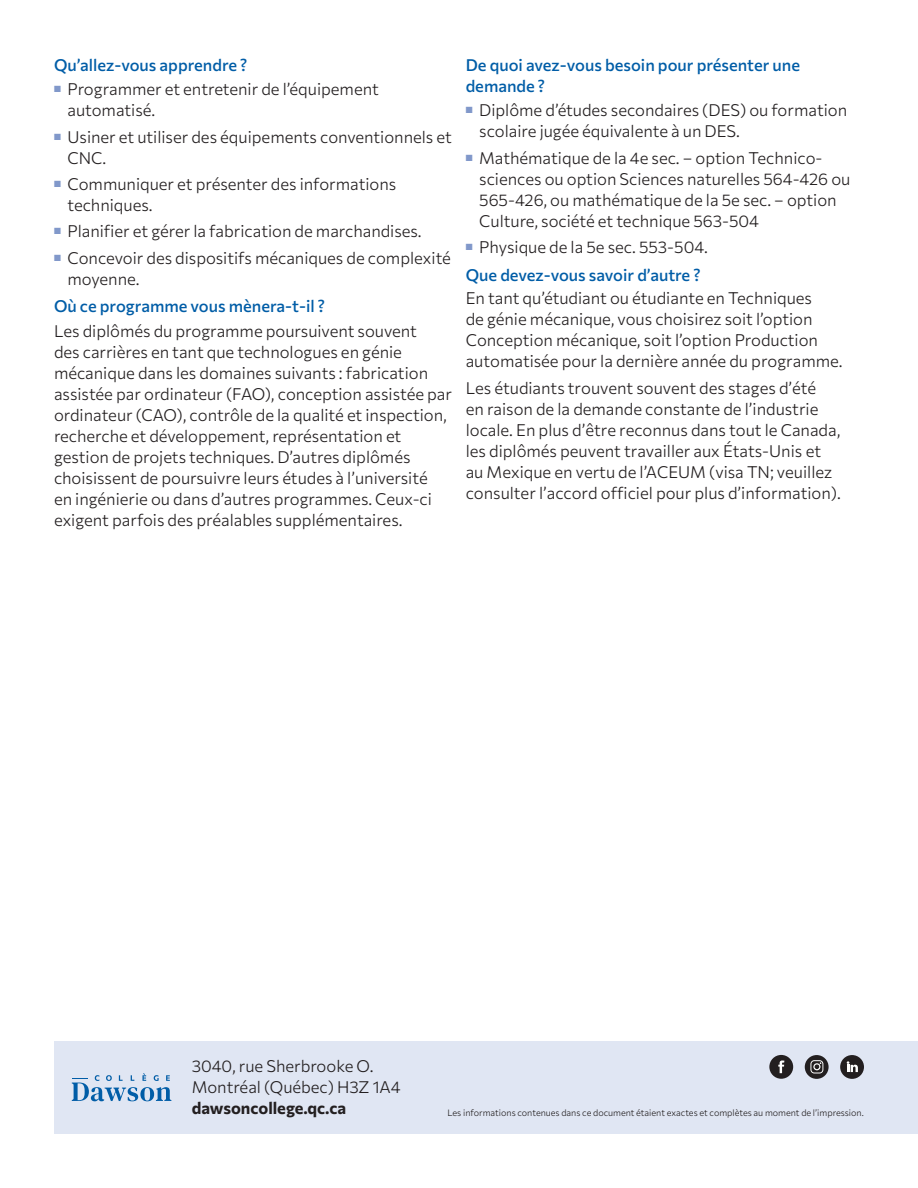
<style>
.page{position:relative;width:918px;height:1188px;background:#fff}
.page>*{position:absolute;margin:0;border:0;box-sizing:border-box;transform-origin:0 0}
.Basic_No_Gap{font:100 16.5px/21px "Commissioner";color:#231f20}
.Heading_3_Top_Gap{font:100 16.5px/21px "Commissioner";color:#015da7}
.Basic_Bold{font:100 16.5px "Commissioner";color:#231f20}
.Footnote{font:100 9px "Commissioner";color:#231f20}
.s1{color:#015da7}
</style>
<div class="page">
<div style="left:54px;top:1041px;width:864px;height:93px;background:#e0e6f3"></div>
<svg style="left:72px;top:1073px;width:99px;height:28px"></svg>
<div style="left:840px;top:1055px;width:24px;height:24px;background:#231f20;border-radius:50%"></div>
<div style="left:805px;top:1055px;width:24px;height:24px;background:#231f20;border-radius:50%"></div>
<div style="left:769px;top:1055px;width:24px;height:24px;background:#231f20;border-radius:50%"></div>
<svg style="left:778px;top:1061px;width:6px;height:12px"></svg>
<svg style="left:847px;top:1061px;width:11px;height:11px"></svg>
<svg style="left:810px;top:1060px;width:13px;height:13px"></svg>
<p class="Heading_3_Top_Gap" style="left:54px;top:53px;width:195px">Qu’allez-vous apprendre ?</p>
<p class="Basic_No_Gap" style="left:68px;top:78px;width:313px;text-indent:-14px"><sup>■</sup> Programmer et entretenir de l’équipement automatisé.</p>
<p class="Basic_No_Gap" style="left:68px;top:125px;width:386px;text-indent:-14px"><sup>■</sup> Usiner et utiliser des équipements conventionnels et<br>CNC.</p>
<p class="Basic_No_Gap" style="left:68px;top:172px;width:330px;text-indent:-14px"><sup>■</sup> Communiquer et présenter des informations techniques.</p>
<p class="Basic_No_Gap" style="left:54px;top:220px;width:369px"><sup>■</sup> Planifier et gérer la fabrication de marchandises.</p>
<p class="Basic_No_Gap" style="left:68px;top:246px;width:385px;text-indent:-14px"><sup>■</sup> Concevoir des dispositifs mécaniques de complexité moyenne.</p>
<p class="Heading_3_Top_Gap" style="left:54px;top:295px;width:273px">Où ce programme vous mènera-t-il ?</p>
<p class="Basic_No_Gap" style="left:54px;top:319px;width:400px">Les diplômés du programme poursuivent souvent<br>des carrières en tant que technologues en génie mécanique dans les domaines suivants : fabrication assistée par ordinateur (FAO), conception assistée par ordinateur (CAO), contrôle de la qualité et inspection, recherche et développement, représentation et gestion de projets techniques. D’autres diplômés choisissent de poursuivre leurs études à l’université<br>en ingénierie ou dans d’autres programmes. Ceux-ci exigent parfois des préalables supplémentaires.</p>
<p class="Heading_3_Top_Gap" style="left:466px;top:53px;width:336px">De quoi avez-vous besoin pour présenter une demande ?</p>
<p class="Basic_No_Gap" style="left:479px;top:99px;width:369px;text-indent:-14px"><sup>■</sup> Diplôme d’études secondaires (DES) ou formation scolaire jugée équivalente à un DES.</p>
<p class="Basic_No_Gap" style="left:479px;top:146px;width:373px;text-indent:-14px"><sup>■</sup> Mathématique de la 4e sec. – option Technico&shy;sciences ou option Sciences naturelles 564-426 ou 565-426, ou mathématique de la 5e sec. – option Culture, société et technique 563-504</p>
<p class="Basic_No_Gap" style="left:466px;top:235px;width:244px"><sup>■</sup> Physique de la 5e sec. 553-504.</p>
<p class="Basic_No_Gap" style="left:466px;top:262px;width:348px;line-height:23.1px"><span class="s1">Que devez-vous savoir d’autre ?<br></span>En tant qu’étudiant ou étudiante en Techniques</p>
<p class="Basic_No_Gap" style="left:466px;top:307px;width:378px">de génie mécanique, vous choisirez soit l’option<br>Conception mécanique, soit l’option Production automatisée pour la dernière année du programme.</p>
<p class="Basic_No_Gap" style="left:466px;top:377px;width:377px">Les étudiants trouvent souvent des stages d’été<br>en raison de la demande constante de l’industrie locale. En plus d’être reconnus dans tout le Canada, les diplômés peuvent travailler aux États-Unis et au Mexique en vertu de l’ACEUM (visa TN; veuillez consulter l’accord officiel pour plus d’information).</p>
<p class="Basic_No_Gap" style="left:192px;top:1054px;width:183px">3040, rue Sherbrooke O.</p>
<p class="Basic_No_Gap" style="left:192px;top:1075px;width:211px">Montréal (Québec) H3Z 1A4</p>
<p class="Basic_Bold" style="left:192px;top:1095px;width:156px">dawsoncollege.qc.ca</p>
<p class="Footnote" style="left:447px;top:1105px;width:418px">Les informations contenues dans ce document étaient exactes et complètes au moment de l’impression.</p>
</div>
